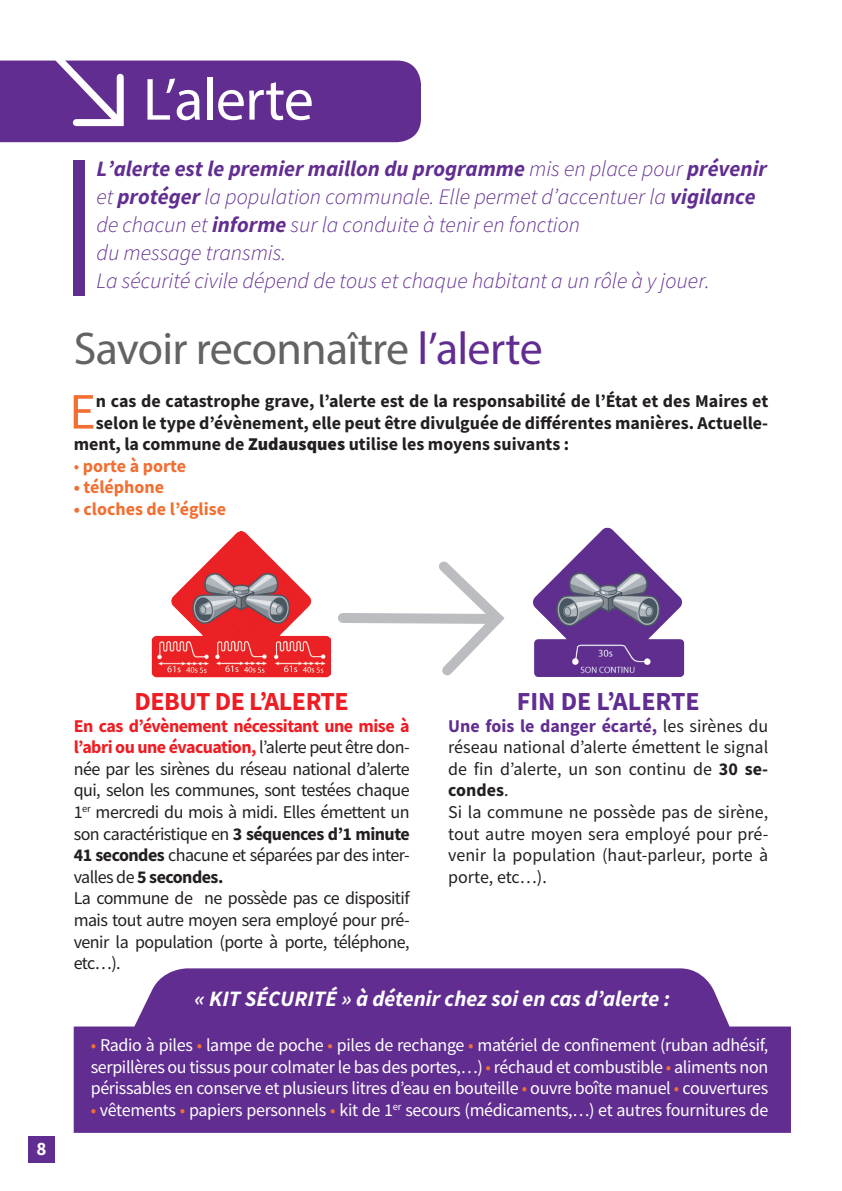
<style>
.page{position:relative;width:842px;height:1191px;background:#fff}
.page>*{position:absolute;margin:0;border:0;box-sizing:border-box;transform-origin:0 0}
.t1{font:60px "Myriad Pro";letter-spacing:-.015em;color:#fff}
.t2{font:51px "Source Sans Pro";color:#f36e31}
.t3{font:46px "Myriad Pro";letter-spacing:-.015em;color:#636366}
.t4{font:700 26px "Source Sans Pro";letter-spacing:-.02em;color:#ee1d23}
.t5{font:700 26px "Source Sans Pro";color:#612d91}
.t6{font:italic 300 22px/28px "Source Sans Pro";color:#612d91}
.t7{font:italic 700 22px "Source Sans Pro";color:#fff}
.t8{font:700 19px "Source Sans Pro";color:#fff}
.t9{font:18px/21.6px "Source Sans Pro";letter-spacing:-.03em;color:#231f20}
.t10{font:18px/21.6px "Source Sans Pro";letter-spacing:-.02em;color:#fff;text-align:justify}
.t11{font:18px/21.6px "Source Sans Pro";color:#231f20}
.t12{font:700 18px "Source Sans Pro";color:#231f20}
.t13{font:700 18px "Source Sans Pro";color:#f36e31}
.s1{font-weight:700}
.s2{color:#612d91}
.s3{font-weight:900}
.s4{font-weight:400}
.s5{font-weight:700;color:#ee1d23}
.s6{font-weight:700;color:#612d91}
.s7{color:#f36e31}
</style>
<div class="page">
<svg style="left:74px;top:968px;width:717px;height:164px;background:#6d3d99"></svg>
<img style="left:532px;top:527px;width:153px;height:149px">
<img style="left:152px;top:531px;width:178px;height:147px">
<div style="left:28px;top:1136px;width:27px;height:26px;background:#612d91"></div>
<svg style="left:338px;top:561px;width:167px;height:115px"></svg>
<div style="left:74px;top:160px;width:11px;height:136px;background:#612d91"></div>
<div style="left:0;top:60px;width:421px;height:82px;background:#612d91"></div>
<h1 class="t1" style="left:143px;top:62px;width:172px">L’alerte</h1>
<p class="t6" style="left:96px;top:154px;width:672px"><span class="s1">L’alerte est le premier maillon du programme</span> mis en place pour <span class="s1">prévenir </span>et <span class="s1">protéger</span> la population communale. Elle permet d’accentuer la <span class="s1">vigilance </span>de chacun et <span class="s1">informe</span> sur la conduite à tenir en fonction<br>du message transmis.<br>La sécurité civile dépend de tous et chaque habitant a un rôle à y jouer.</p>
<h3 class="t3" style="left:74px;top:320px;width:471px">Savoir reconnaître <span class="s2">l’alerte</span></h3>
<h2 class="t2" style="left:69px;top:379px;width:28px">E</h2>
<p class="t12" style="left:96px;top:389px;width:674px">n cas de catastrophe grave, l’alerte est de la responsabilité de l’État et des Maires et</p>
<p class="t12" style="left:96px;top:410px;width:674px">selon le type d’évènement, elle peut être divulguée de différentes manières. Actuelle-</p>
<p class="t12" style="left:74px;top:432px;width:497px">ment, la commune de <span class="s3">Zudausques</span> utilise les moyens suivants :</p>
<p class="t13" style="left:74px;top:453px;width:114px"><span class="s4">•</span> porte à porte</p>
<p class="t13" style="left:74px;top:475px;width:92px">• téléphone</p>
<p class="t13" style="left:74px;top:497px;width:154px">• cloches de l’église</p>
<p class="t8" style="left:37px;top:1136px;width:12px">8</p>
<h3 class="t4" style="left:135px;top:684px;width:216px">DEBUT DE L’ALERTE</h3>
<p class="t9" style="left:74px;top:714px;width:337px"><span class="s5">En cas d’évènement nécessitant une mise à l’abri ou une évacuation,</span> l’alerte peut être don&shy;née par les sirènes du réseau national d’alerte qui, selon les communes, sont testées chaque 1<sup>er</sup> mercredi du mois à midi. Elles émettent un son caractéristique en <span class="s1">3 séquences d’1 minute 41 secondes</span> chacune et séparées par des inter&shy;valles de <span class="s1">5 secondes.<br></span>La commune de ne possède pas ce dispositif mais tout autre moyen sera employé pour pré&shy;venir la population (porte à porte, téléphone, etc…).</p>
<h3 class="t5" style="left:517px;top:684px;width:185px">FIN DE L’ALERTE</h3>
<p class="t11" style="left:448px;top:714px;width:322px"><span class="s6">Une fois le danger écarté,</span> les sirènes du réseau national d’alerte émettent le signal de fin d’alerte, un son continu de <span class="s1">30 se&shy;condes</span>.<br>Si la commune ne possède pas de sirène, tout autre moyen sera employé pour pré&shy;venir la population (haut-parleur, porte à porte, etc…).</p>
<p class="t7" style="left:195px;top:984px;width:477px">« KIT SÉCURITÉ » à détenir chez soi en cas d’alerte :</p>
<p class="t10" style="left:91px;top:1034px;width:679px"><span class="s7">•</span> Radio à piles <span class="s7">•</span> lampe de poche <span class="s7">•</span> piles de rechange <span class="s7">•</span> matériel de confinement (ruban adhésif, serpillères ou tissus pour colmater le bas des portes,…) <span class="s7">•</span> réchaud et combustible <span class="s7">•</span> aliments non périssables en conserve et plusieurs litres d’eau en bouteille <span class="s7">•</span> ouvre boîte manuel <span class="s7">•</span> couvertures</p>
<p class="t10" style="left:91px;top:1099px;width:679px"><span class="s7">•</span> vêtements <span class="s7">•</span> papiers personnels <span class="s7">•</span> kit de 1<sup>er</sup> secours (médicaments,…) et autres fournitures de</p>
</div>
